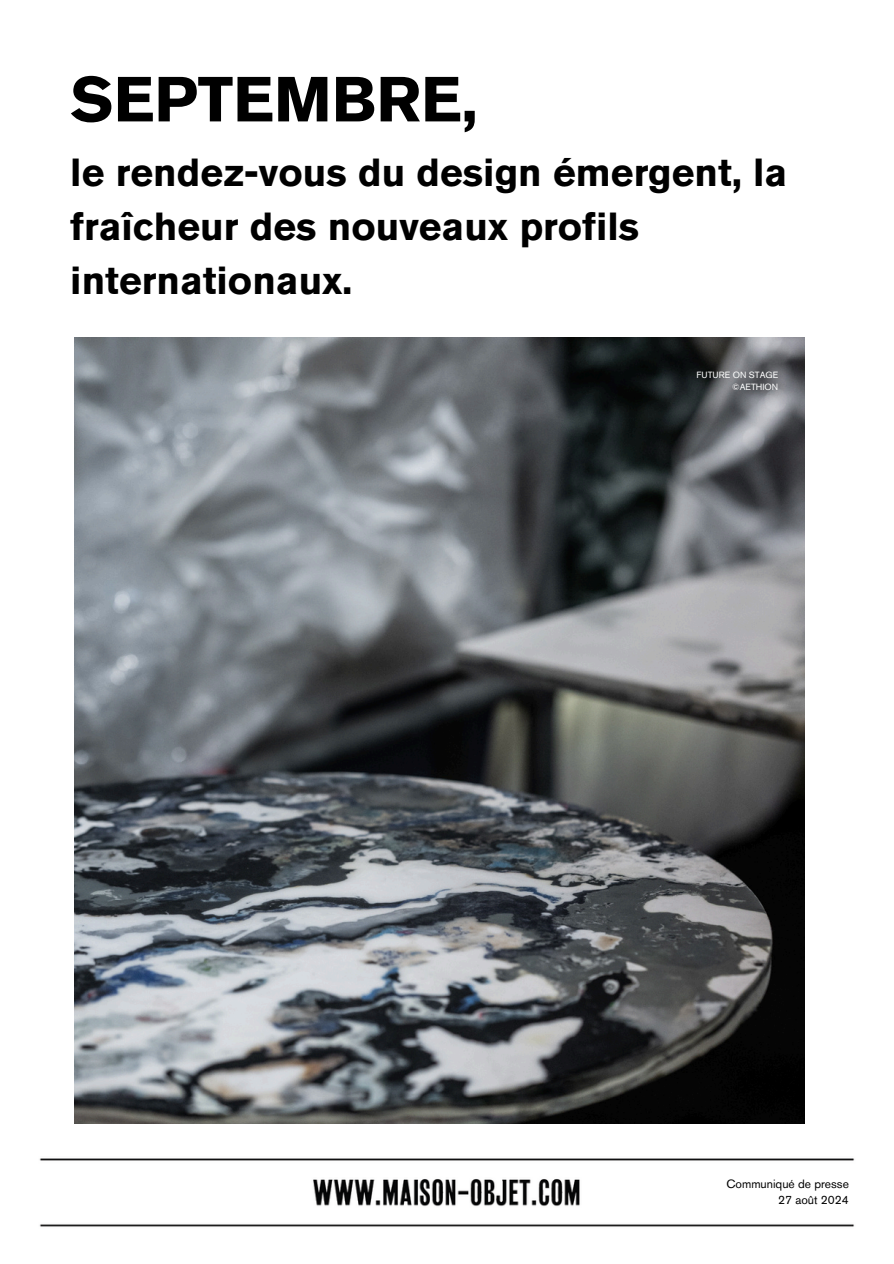
<style>
.page{position:relative;width:894px;height:1264px;background:#fff}
.page>*{position:absolute;margin:0;border:0;box-sizing:border-box;transform-origin:0 0}
.t1{font:700 63px "Akzidenz Grotesk Pro";color:#000}
.t2{font:700 39px/54px "Akzidenz Grotesk Pro";color:#000}
.t3{font:12px/16px "Akzidenz Grotesk Pro";color:#000;text-align:right}
.t4{font:9px "Akzidenz Grotesk Pro";color:#fff}
</style>
<div class="page">
<img style="left:39px;top:1158px;width:816px;height:69px">
<img style="left:75px;top:337px;width:729px;height:786px">
<p class="t1" style="left:70px;top:74px;width:408px">SEPTEMBRE,</p>
<p class="t2" style="left:70px;top:149px;width:718px">le rendez-vous du design émergent, la fraîcheur des nouveaux profils internationaux.</p>
<p class="t4" style="left:696px;top:371px;width:83px">FUTURE ON STAGE</p>
<h2 class="t4" style="left:732px;top:383px;width:47px">©AETHION</h2>
<p class="t3" style="left:726px;top:1177px;width:124px">Communiqué de presse<br>27 août 2024</p>
</div>
